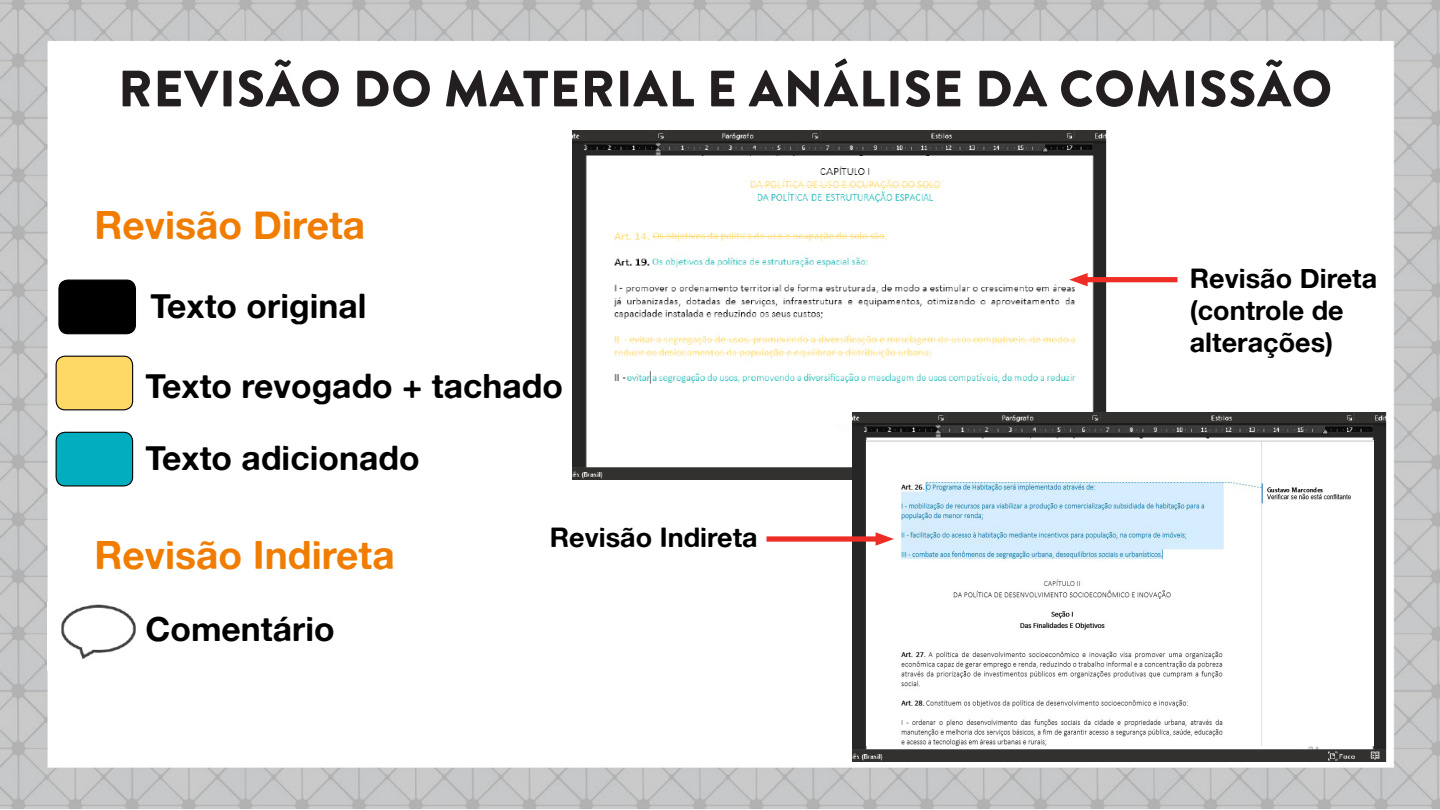
<style>
.page{position:relative;width:1440px;height:810px;background:#fff}
.page>*{position:absolute;margin:0;border:0;box-sizing:border-box;transform-origin:0 0}
.t1{font:900 51px "Brandon Grotesque";letter-spacing:.02em;color:#231f20}
.t2{font:39px "Alte Haas Grotesk Bold";color:#f07d00}
.t3{font:33.75px "Alte Haas Grotesk Bold";color:#000}
.t4{font:27px "Alte Haas Grotesk Bold";color:#000}
</style>
<div class="page">
<img style="left:0;top:0;width:1440px;height:809px">
<div style="left:59px;top:280px;width:76px;height:54px;background:#000;border-radius:9px"></div>
<div style="left:58px;top:280px;width:78px;height:54px;border:1px solid #000;border-radius:9px"></div>
<div style="left:56px;top:356px;width:77px;height:54px;background:#ffd966;border-radius:9px"></div>
<div style="left:56px;top:356px;width:77px;height:54px;border:1px solid #000;border-radius:9px"></div>
<div style="left:56px;top:432px;width:77px;height:54px;background:#01adbf;border-radius:9px"></div>
<div style="left:56px;top:432px;width:77px;height:55px;border:1px solid #000;border-radius:9px"></div>
<img style="left:48px;top:602px;width:99px;height:69px">
<img style="left:572px;top:130px;width:534px;height:350px">
<img style="left:593px;top:156px;width:495px;height:267px">
<div style="left:1080px;top:277px;width:98px;height:5px;background:#ee2d27"></div>
<svg style="left:1069px;top:273px;width:19px;height:13px"></svg>
<img style="left:853px;top:413px;width:534px;height:349px">
<img style="left:867px;top:441px;width:507px;height:305px">
<div style="left:767px;top:536px;width:116px;height:6px;background:#ee2d27"></div>
<svg style="left:876px;top:532px;width:18px;height:14px"></svg>
<p class="t1" style="left:118px;top:53px;width:1215px">REVISÃO DO MATERIAL E ANÁLISE DA COMISSÃO</p>
<p class="t2" style="left:94px;top:201px;width:272px">Revisão Direta</p>
<p class="t3" style="left:150px;top:285px;width:218px">Texto original</p>
<p class="t3" style="left:145px;top:365px;width:419px">Texto revogado + tachado</p>
<p class="t3" style="left:145px;top:438px;width:276px">Texto adicionado</p>
<p class="t2" style="left:94px;top:531px;width:302px">Revisão Indireta</p>
<p class="t3" style="left:145px;top:608px;width:191px">Comentário</p>
<p class="t4" style="left:550px;top:520px;width:209px">Revisão Indireta</p>
<p class="t4" style="left:1190px;top:261px;width:189px">Revisão Direta</p>
<p class="t4" style="left:1190px;top:294px;width:155px">(controle de</p>
<p class="t4" style="left:1190px;top:326px;width:145px">alterações)</p>
</div>
